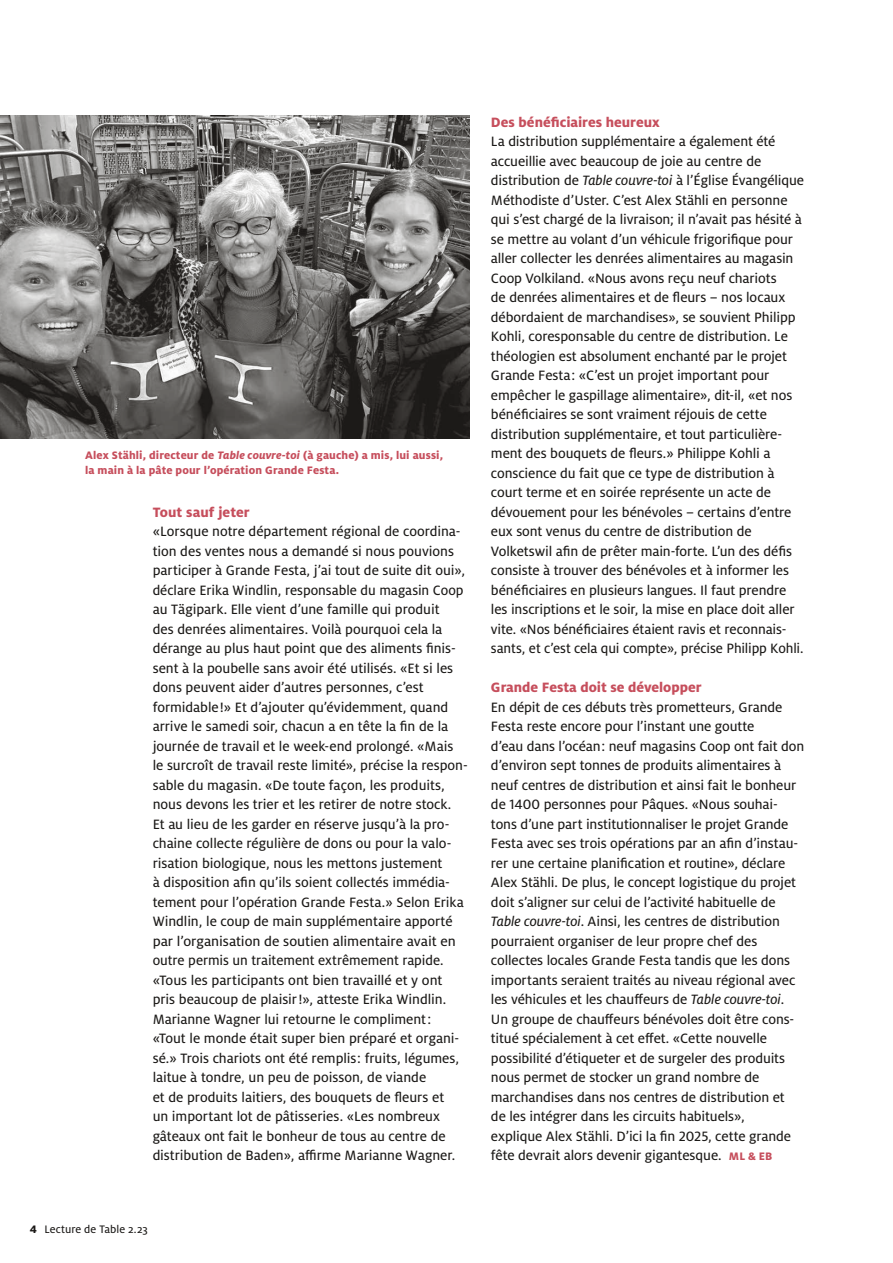
<style>
.page{position:relative;width:893px;height:1263px;background:#fff}
.page>*{position:absolute;margin:0;border:0;box-sizing:border-box;transform-origin:0 0}
.t1{font:15px/19.5px "Milo OT Text";letter-spacing:-.005em;color:#1b1917}
.t2{font:800 15px "Milo OT";color:#c64e5c}
.t3{font:800 12px/15px "Milo OT";letter-spacing:.01em;color:#c64e5c}
.t4{font:12px "Milo OT Text";letter-spacing:.005em;color:#1b1917}
.s1{font-style:italic}
.s2{font-family:"Milo OT Text Ita"}
.s3{font-family:"Milo OT";font-weight:800;font-size:12px;color:#c64e5c}
.s4{font-family:"Milo OT";font-weight:800}
</style>
<div class="page">
<img style="left:0;top:115px;width:470px;height:324px">
<p class="t3" style="left:85px;top:447px;width:359px">Alex Stähli, directeur de <span class="s1">Table couvre-toi</span> (à gauche) a mis, lui aussi, la main à la pâte pour l’opération Grande Festa.</p>
<p class="t2" style="left:153px;top:503px;width:99px">Tout sauf jeter</p>
<p class="t1" style="left:153px;top:522px;width:317px">«Lorsque notre département régional de coordina&shy;tion des ventes nous a demandé si nous pouvions participer à Grande Festa, j’ai tout de suite dit oui», déclare Erika Windlin, responsable du magasin Coop au Tägipark. Elle vient d’une famille qui produit<br>des denrées alimentaires. Voilà pourquoi cela la dérange au plus haut point que des aliments finis&shy;sent à la poubelle sans avoir été utilisés. «Et si les dons peuvent aider d’autres personnes, c’est formidable!» Et d’ajouter qu’évidemment, quand arrive le samedi soir, chacun a en tête la fin de la journée de travail et le week-end prolongé. «Mais le surcroît de travail reste limité», précise la respon&shy;sable du magasin. «De toute façon, les produits, nous devons les trier et les retirer de notre stock.<br>Et au lieu de les garder en réserve jusqu’à la pro&shy;chaine collecte régulière de dons ou pour la valo&shy;risation biologique, nous les mettons justement<br>à disposition afin qu’ils soient collectés immédia&shy;tement pour l’opération Grande Festa.» Selon Erika Windlin, le coup de main supplémentaire apporté par l’organisation de soutien alimentaire avait en outre permis un traitement extrêmement rapide. «Tous les participants ont bien travaillé et y ont pris beaucoup de plaisir!», atteste Erika Windlin.<br>Marianne Wagner lui retourne le compliment: «Tout le monde était super bien préparé et organi&shy;sé.» Trois chariots ont été remplis: fruits, légumes, laitue à tondre, un peu de poisson, de viande<br>et de produits laitiers, des bouquets de fleurs et<br>un important lot de pâtisseries. «Les nombreux gâteaux ont fait le bonheur de tous au centre de distribution de Baden», affirme Marianne Wagner.</p>
<p class="t2" style="left:491px;top:113px;width:170px">Des bénéficiaires heureux</p>
<p class="t1" style="left:491px;top:132px;width:315px">La distribution supplémentaire a également été accueillie avec beaucoup de joie au centre de distribution de <span class="s2">Table couvre-toi</span> à l’Église Évangélique Méthodiste d’Uster. C’est Alex Stähli en personne qui s’est chargé de la livraison; il n’avait pas hésité à se mettre au volant d’un véhicule frigorifique pour aller collecter les denrées alimentaires au magasin Coop Volkiland. «Nous avons reçu neuf chariots<br>de denrées alimentaires et de fleurs – nos locaux débordaient de marchandises», se souvient Philipp Kohli, coresponsable du centre de distribution. Le théologien est absolument enchanté par le projet Grande Festa: «C’est un projet important pour empêcher le gaspillage alimentaire», dit-il, «et nos bénéficiaires se sont vraiment réjouis de cette distribution supplémentaire, et tout particulière&shy;ment des bouquets de fleurs.» Philippe Kohli a conscience du fait que ce type de distribution à court terme et en soirée représente un acte de dévouement pour les bénévoles – certains d’entre eux sont venus du centre de distribution de Volketswil afin de prêter main-forte. L’un des défis consiste à trouver des bénévoles et à informer les bénéficiaires en plusieurs langues. Il faut prendre les inscriptions et le soir, la mise en place doit aller vite. «Nos bénéficiaires étaient ravis et reconnais&shy;sants, et c’est cela qui compte», précise Philipp Kohli.</p>
<p class="t2" style="left:491px;top:679px;width:212px">Grande Festa doit se développer</p>
<p class="t1" style="left:491px;top:697px;width:315px">En dépit de ces débuts très prometteurs, Grande Festa reste encore pour l’instant une goutte<br>d’eau dans l’océan: neuf magasins Coop ont fait don d’environ sept tonnes de produits alimentaires à neuf--centres de distribution et ainsi fait le bonheur de 1400 personnes pour Pâques. «Nous souhai&shy;tons d’une part institutionnaliser le projet Grande Festa avec ses trois opérations par an afin d’instau&shy;rer une certaine planification et routine», déclare Alex Stähli. De plus, le concept logistique du projet doit s’aligner sur celui de l’activité habituelle de <span class="s2">Table couvre-toi</span>. Ainsi, les centres de distribution pourraient organiser de leur propre chef des collectes locales Grande Festa tandis que les dons importants seraient traités au niveau régional avec les véhicules et les chauffeurs de <span class="s2">Table couvre-toi</span>.<br>Un groupe de chauffeurs bénévoles doit être cons&shy;titué spécialement à cet effet. «Cette nouvelle possibilité d’étiqueter et de surgeler des produits nous permet de stocker un grand nombre de marchandises dans nos centres de distribution et<br>de les intégrer dans les circuits habituels»,<br>explique Alex Stähli. D’ici la fin 2025, cette grande fête devrait alors devenir gigantesque. <span class="s3">ML &amp; EB</span></p>
<p class="t4" style="left:30px;top:1223px;width:120px"><span class="s4">4</span> Lecture de Table 2.23</p>
</div>
